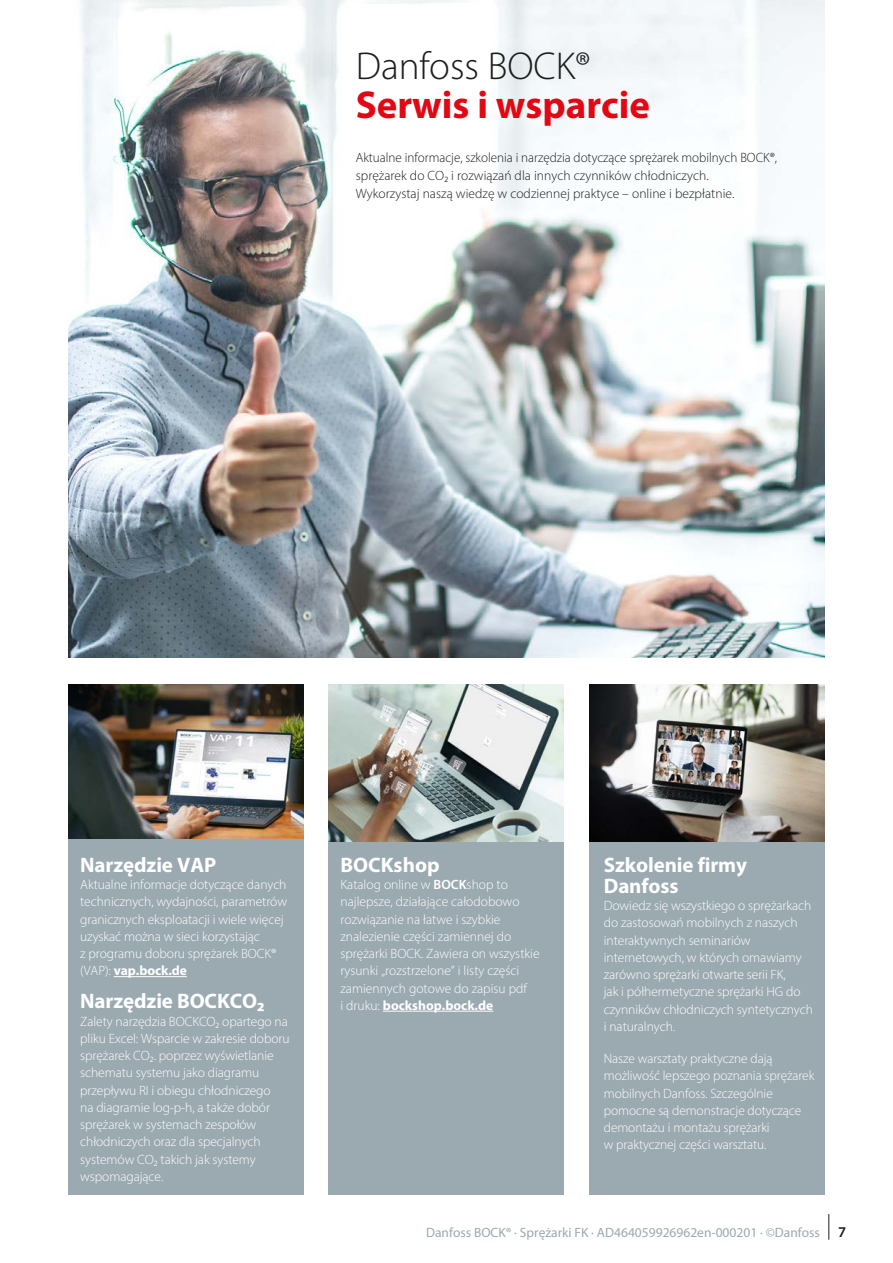
<style>
.page{position:relative;width:893px;height:1263px;background:#fff}
.page>*{position:absolute;margin:0;border:0;box-sizing:border-box;transform-origin:0 0}
.t1{font:700 39px/39px "Myriad Pro";color:#e30613}
.t2{font:700 21px/21px "Myriad Pro";letter-spacing:-.005em;color:#fff}
.t3{font:300 13.5px/17.2px "Myriad Pro";letter-spacing:-.005em;color:#fff}
.t4{font:300 13.5px/18px "Myriad Pro";letter-spacing:.005em;color:#1d1d1b}
.t5{font:13.5px "Myriad Pro";color:#9ba9b1}
.s1{font-weight:300;color:#1d1d1b}
.s2{font-weight:700}
.s3{font-weight:600}
.s4{font-weight:600;font-size:15px;color:#1d1d1b}
</style>
<div class="page">
<svg style="left:828px;top:1214px;width:1px;height:25px"></svg>
<div style="left:68px;top:838px;width:235px;height:356px;background:#9ba9b1"></div>
<div style="left:328px;top:838px;width:235px;height:357px;background:#9ba9b1"></div>
<div style="left:590px;top:838px;width:235px;height:357px;background:#9ba9b1"></div>
<img style="left:68px;top:0;width:757px;height:658px">
<img style="left:590px;top:685px;width:235px;height:156px">
<img style="left:328px;top:685px;width:235px;height:156px">
<img style="left:68px;top:685px;width:235px;height:153px">
<hr style="left:114px;top:976px;width:73px;height:1px;background:#fff">
<hr style="left:383px;top:1011px;width:110px;height:1px;background:#fff">
<p class="t1" style="left:356px;top:45px;width:296px"><span class="s1">Danfoss BOCK®<br></span>Serwis i wsparcie</p>
<p class="t4" style="left:356px;top:148px;width:423px">Aktualne informacje, szkolenia i narzędzia dotyczące sprężarek mobilnych BOCK®, sprężarek do CO2 i rozwiązań dla innych czynników chłodniczych.<br>Wykorzystaj naszą wiedzę w codziennej praktyce – online i bezpłatnie.</p>
<p class="t2" style="left:80px;top:853px;width:138px">Narzędzie VAP</p>
<p class="t3" style="left:80px;top:876px;width:208px">Aktualne informacje dotyczące danych technicznych, wydajności, parametrów granicznych eksploatacji i wiele więcej uzyskać można w sieci korzystając<br>z programu doboru sprężarek BOCK® (VAP): <span class="s2">vap.bock.de</span></p>
<p class="t2" style="left:80px;top:990px;width:186px">Narzędzie BOCKCO2</p>
<p class="t3" style="left:80px;top:1012px;width:211px">Zalety narzędzia BOCKCO2 opartego na pliku Excel: Wsparcie w zakresie doboru sprężarek CO2. poprzez wyświetlanie schematu systemu jako diagramu przepływu RI i obiegu chłodniczego<br>na diagramie log-p-h, a także dobór sprężarek w systemach zespołów chłodniczych oraz dla specjalnych systemów CO2 takich jak systemy wspomagające.</p>
<p class="t2" style="left:340px;top:853px;width:101px">BOCKshop</p>
<p class="t3" style="left:340px;top:876px;width:201px">Katalog online w <span class="s3">BOCK</span>shop to najlepsze, działające całodobowo rozwiązanie na łatwe i szybkie znalezienie części zamiennej do sprężarki BOCK. Zawiera on wszystkie rysunki „rozstrzelone” i listy części zamiennych gotowe do zapisu pdf<br>i druku: <span class="s2">bockshop.bock.de</span></p>
<p class="t2" style="left:604px;top:853px;width:145px">Szkolenie firmy<br>Danfoss</p>
<p class="t3" style="left:604px;top:897px;width:211px">Dowiedz się wszystkiego o sprężarkach do zastosowań mobilnych z naszych interaktywnych seminariów internetowych, w których omawiamy zarówno sprężarki otwarte serii FK,<br>jak i półhermetyczne sprężarki HG do czynników chłodniczych syntetycznych i naturalnych.</p>
<p class="t3" style="left:604px;top:1050px;width:212px">Nasze warsztaty praktyczne dają możliwość lepszego poznania sprężarek mobilnych Danfoss. Szczególnie pomocne są demonstracje dotyczące demontażu i montażu sprężarki<br>w praktycznej części warsztatu.</p>
<p class="t5" style="left:426px;top:1224px;width:421px">Danfoss BOCK® · Sprężarki FK · AD464059926962en-000201 · ©Danfoss <span class="s4">7</span></p>
</div>
